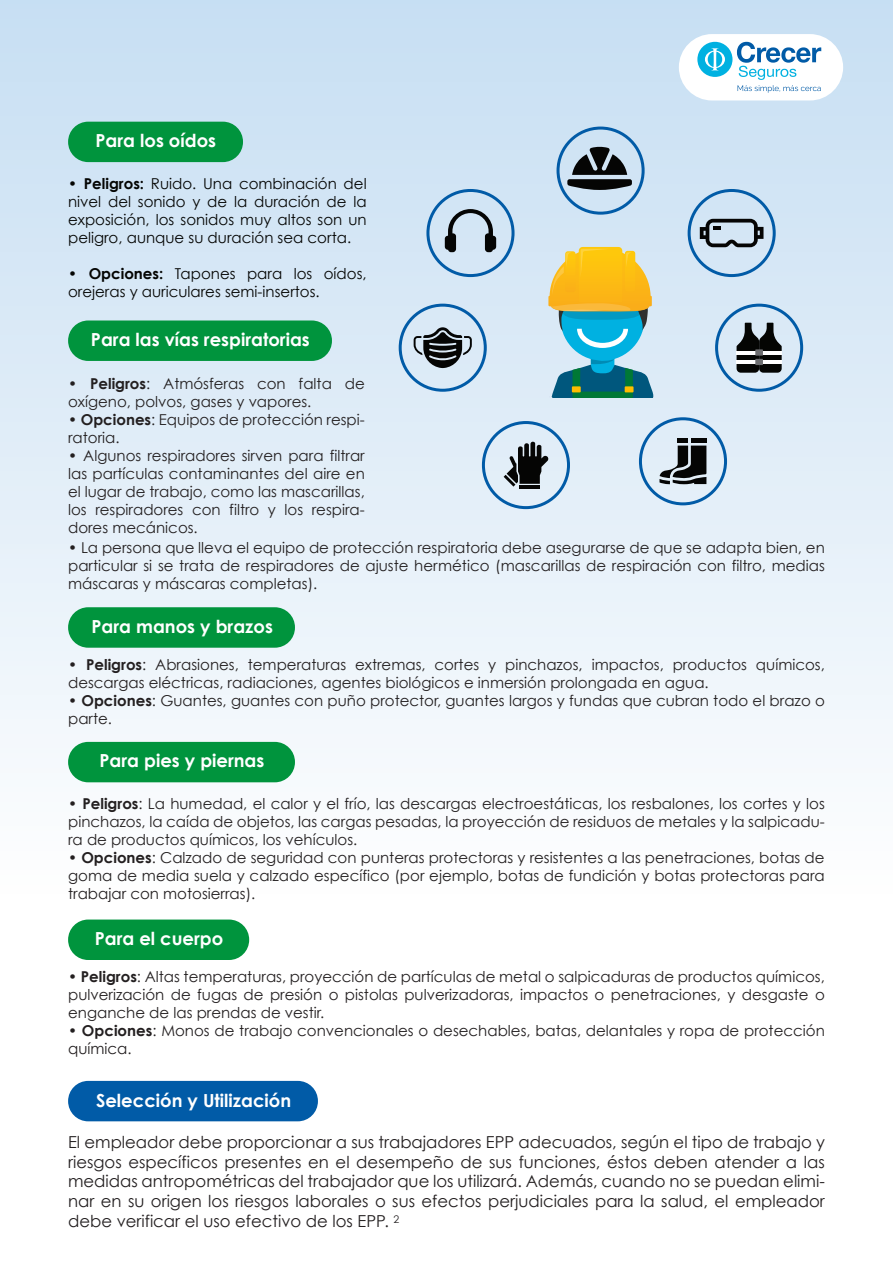
<style>
.page{position:relative;width:893px;height:1263px;background:#fff}
.page>*{position:absolute;margin:0;border:0;box-sizing:border-box;transform-origin:0 0}
.t1{font:700 18px "Century Gothic";color:#fff}
.t2{font:16.5px/19.8px "Century Gothic";color:#231f20;text-align:justify}
.t3{font:15px/18px "Century Gothic";color:#231f20}
.t4{font:15px/18px "Century Gothic";color:#040503;text-align:justify}
.s1{font-weight:700}
</style>
<div class="page">
<div style="left:0;top:0;width:893px;height:1263px;background:linear-gradient(to bottom,#c8dff2,#fff)"></div>
<div style="left:679px;top:34px;width:164px;height:66px;background:#fff;border-radius:33px"></div>
<div style="left:697px;top:42px;width:35px;height:35px;background:#00b1e1;border-radius:50%"></div>
<svg style="left:705px;top:48px;width:20px;height:23px"></svg>
<svg style="left:737px;top:42px;width:84px;height:51px"></svg>
<svg style="left:567px;top:146px;width:65px;height:44px;background:#656e76"></svg>
<div style="left:556px;top:127px;width:89px;height:88px;border:3px solid #015ba7;border-radius:50%"></div>
<svg style="left:445px;top:209px;width:51px;height:43px;background:#96a3ad"></svg>
<div style="left:426px;top:189px;width:88px;height:88px;border:3px solid #015ba7;border-radius:50%"></div>
<svg style="left:414px;top:327px;width:58px;height:41px;background:#7a8289"></svg>
<div style="left:399px;top:304px;width:88px;height:88px;border:3px solid #015ba7;border-radius:50%"></div>
<svg style="left:504px;top:441px;width:45px;height:46px;background:#6d7377"></svg>
<hr style="left:520px;top:485px;width:20px;height:3px;background:#050504">
<div style="left:482px;top:421px;width:88px;height:88px;border:3px solid #015ba7;border-radius:50%"></div>
<div style="left:678px;top:438px;width:10px;height:5px;background:#050504"></div>
<svg style="left:659px;top:446px;width:47px;height:38px;background:#5e6366"></svg>
<div style="left:691px;top:438px;width:15px;height:5px;background:#050504"></div>
<div style="left:639px;top:417px;width:88px;height:88px;border:3px solid #015ba7;border-radius:50%"></div>
<svg style="left:737px;top:323px;width:45px;height:50px;background:#4f5456"></svg>
<hr style="left:759px;top:360px;width:23px;height:4px;background:#fff">
<hr style="left:759px;top:351px;width:23px;height:3px;background:#fff">
<div style="left:755px;top:349px;width:8px;height:7px;background:#6c6d70"></div>
<div style="left:755px;top:359px;width:8px;height:6px;background:#6c6d70"></div>
<div style="left:715px;top:304px;width:88px;height:88px;border:3px solid #015ba7;border-radius:50%"></div>
<svg style="left:700px;top:219px;width:63px;height:28px;background:#87939c"></svg>
<div style="left:688px;top:189px;width:88px;height:88px;border:3px solid #015ba7;border-radius:50%"></div>
<svg style="left:548px;top:247px;width:105px;height:150px;background:#96b589"></svg>
<div style="left:68px;top:122px;width:175px;height:40px;background:#00943d;border-radius:20px"></div>
<div style="left:68px;top:320px;width:264px;height:41px;background:#00943d;border-radius:20px"></div>
<div style="left:68px;top:607px;width:227px;height:41px;background:#00943d;border-radius:20px"></div>
<div style="left:68px;top:742px;width:227px;height:40px;background:#00943d;border-radius:20px"></div>
<div style="left:68px;top:919px;width:181px;height:41px;background:#00943d;border-radius:20px"></div>
<div style="left:68px;top:1081px;width:250px;height:40px;background:#015ba7;border-radius:20px"></div>
<p class="t1" style="left:96px;top:129px;width:122px">Para los oídos</p>
<p class="t4" style="left:68px;top:174px;width:300px"><span class="s1">• Peligros:</span> Ruido. Una combinación del nivel del sonido y de la duración de la exposición, los sonidos muy altos son un peligro, aunque su duración sea corta.</p>
<p class="t4" style="left:68px;top:264px;width:300px"><span class="s1">• Opciones:</span> Tapones para los oídos, orejeras y auriculares semi-insertos.</p>
<p class="t1" style="left:91px;top:328px;width:220px">Para las vías respiratorias</p>
<p class="t3" style="left:68px;top:374px;width:298px">• <span class="s1">Peligros</span>: Atmósferas con falta de oxígeno, polvos, gases y vapores.</p>
<p class="t3" style="left:68px;top:410px;width:298px">• <span class="s1">Opciones</span>: Equipos de protección respi&shy;ratoria.</p>
<p class="t3" style="left:68px;top:446px;width:298px;text-align:justify">• Algunos respiradores sirven para filtrar las partículas contaminantes del aire en el lugar de trabajo, como las mascarillas, los respiradores con filtro y los respira&shy;dores mecánicos.</p>
<p class="t3" style="left:68px;top:539px;width:758px;text-align:justify">• La persona que lleva el equipo de protección respiratoria debe asegurarse de que se adapta bien, en particular si se trata de respiradores de ajuste hermético (mascarillas de respiración con filtro, medias máscaras y máscaras completas).</p>
<p class="t1" style="left:92px;top:615px;width:183px">Para manos y brazos</p>
<p class="t3" style="left:68px;top:655px;width:758px">• <span class="s1">Peligros</span>: Abrasiones, temperaturas extremas, cortes y pinchazos, impactos, productos químicos, descargas eléctricas, radiaciones, agentes biológicos e inmersión prolongada en agua.</p>
<p class="t3" style="left:68px;top:691px;width:758px">• <span class="s1">Opciones</span>: Guantes, guantes con puño protector, guantes largos y fundas que cubran todo el brazo o parte.</p>
<p class="t1" style="left:100px;top:750px;width:166px">Para pies y piernas</p>
<p class="t3" style="left:68px;top:795px;width:758px;text-align:justify">• <span class="s1">Peligros</span>: La humedad, el calor y el frío, las descargas electroestáticas, los resbalones, los cortes y los pinchazos, la caída de objetos, las cargas pesadas, la proyección de residuos de metales y la salpicadu&shy;ra de productos químicos, los vehículos.</p>
<p class="t3" style="left:68px;top:849px;width:758px;text-align:justify">• <span class="s1">Opciones</span>: Calzado de seguridad con punteras protectoras y resistentes a las penetraciones, botas de goma de media suela y calzado específico (por ejemplo, botas de fundición y botas protectoras para trabajar con motosierras).</p>
<p class="t1" style="left:95px;top:927px;width:130px">Para el cuerpo</p>
<p class="t3" style="left:68px;top:968px;width:758px;text-align:justify">• <span class="s1">Peligros</span>: Altas temperaturas, proyección de partículas de metal o salpicaduras de productos químicos, pulverización de fugas de presión o pistolas pulverizadoras, impactos o penetraciones, y desgaste o enganche de las prendas de vestir.</p>
<p class="t3" style="left:68px;top:1022px;width:758px">• <span class="s1">Opciones</span>: Monos de trabajo convencionales o desechables, batas, delantales y ropa de protección química.</p>
<p class="t1" style="left:96px;top:1089px;width:197px">Selección y Utilización</p>
<p class="t2" style="left:68px;top:1132px;width:758px">El empleador debe proporcionar a sus trabajadores EPP adecuados, según el tipo de trabajo y riesgos específicos presentes en el desempeño de sus funciones, éstos deben atender a las medidas antropométricas del trabajador que los utilizará. Además, cuando no se puedan elimi&shy;nar en su origen los riesgos laborales o sus efectos perjudiciales para la salud, el empleador debe verificar el uso efectivo de los EPP. <sup>2</sup></p>
</div>
